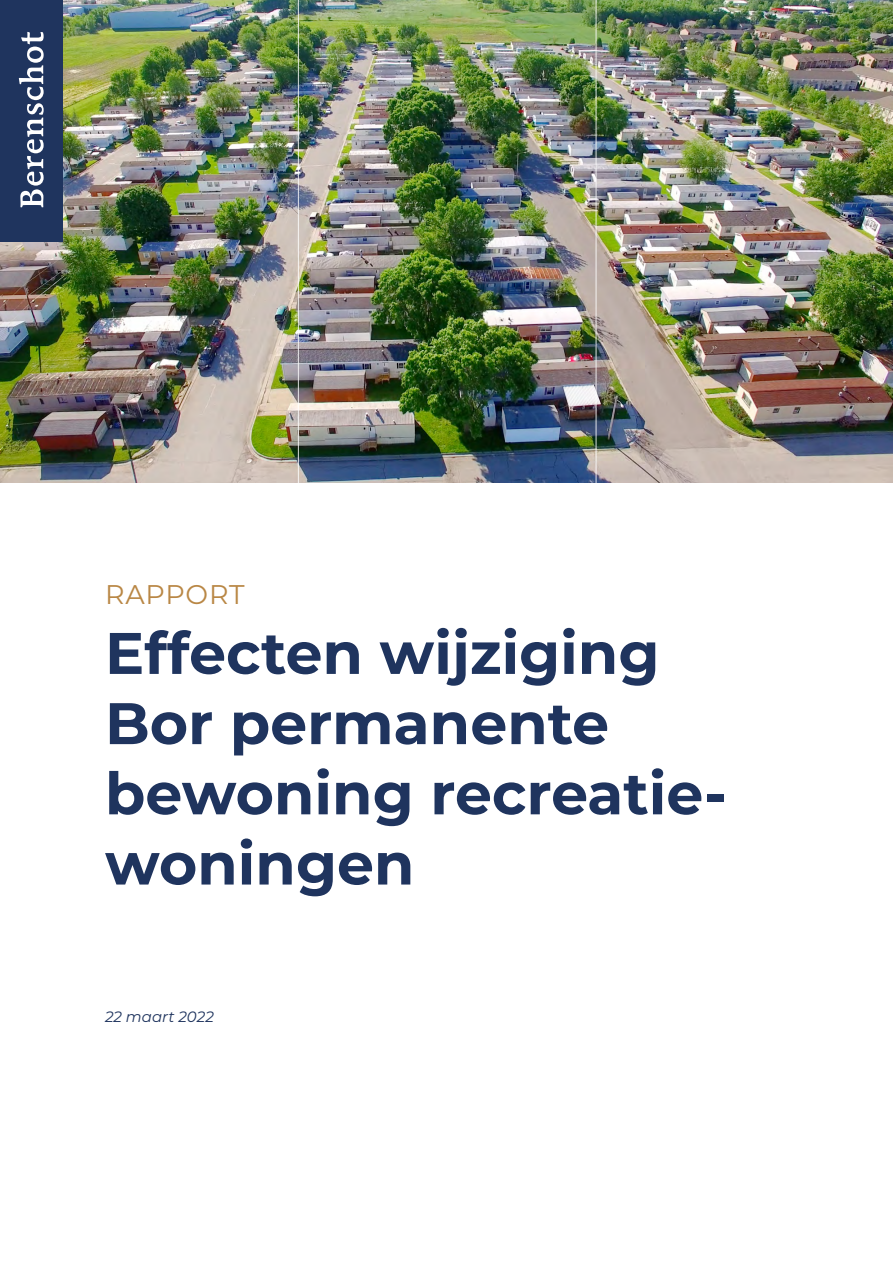
<style>
.page{position:relative;width:893px;height:1263px;background:#fff}
.page>*{position:absolute;margin:0;border:0;box-sizing:border-box;transform-origin:0 0}
.Heading{font:700 58.5px/70.2px "Montserrat";color:#1f345e}
.Hoofdstuknummer_labe{font:27px "Montserrat";letter-spacing:.03em;color:#b98745}
.Datum_titelbladen{font:italic 15px "Montserrat";color:#1f345e}
</style>
<div class="page">
<img style="left:0;top:0;width:893px;height:482px">
<hr style="left:298px;top:0;width:1px;height:496px;background:#fff">
<hr style="left:595px;top:0;width:2px;height:496px;background:#fff">
<div style="left:0;top:0;width:62px;height:241px;background:#1f345e"></div>
<svg style="left:19px;top:32px;width:25px;height:175px"></svg>
<h2 class="Hoofdstuknummer_labe" style="left:105px;top:576px;width:141px">RAPPORT</h2>
<h1 class="Heading" style="left:105px;top:615px;width:623px">Effecten wijziging<br>Bor permanente bewoning recreatie&shy;woningen</h1>
<p class="Datum_titelbladen" style="left:105px;top:1006px;width:110px">22 maart 2022</p>
</div>
